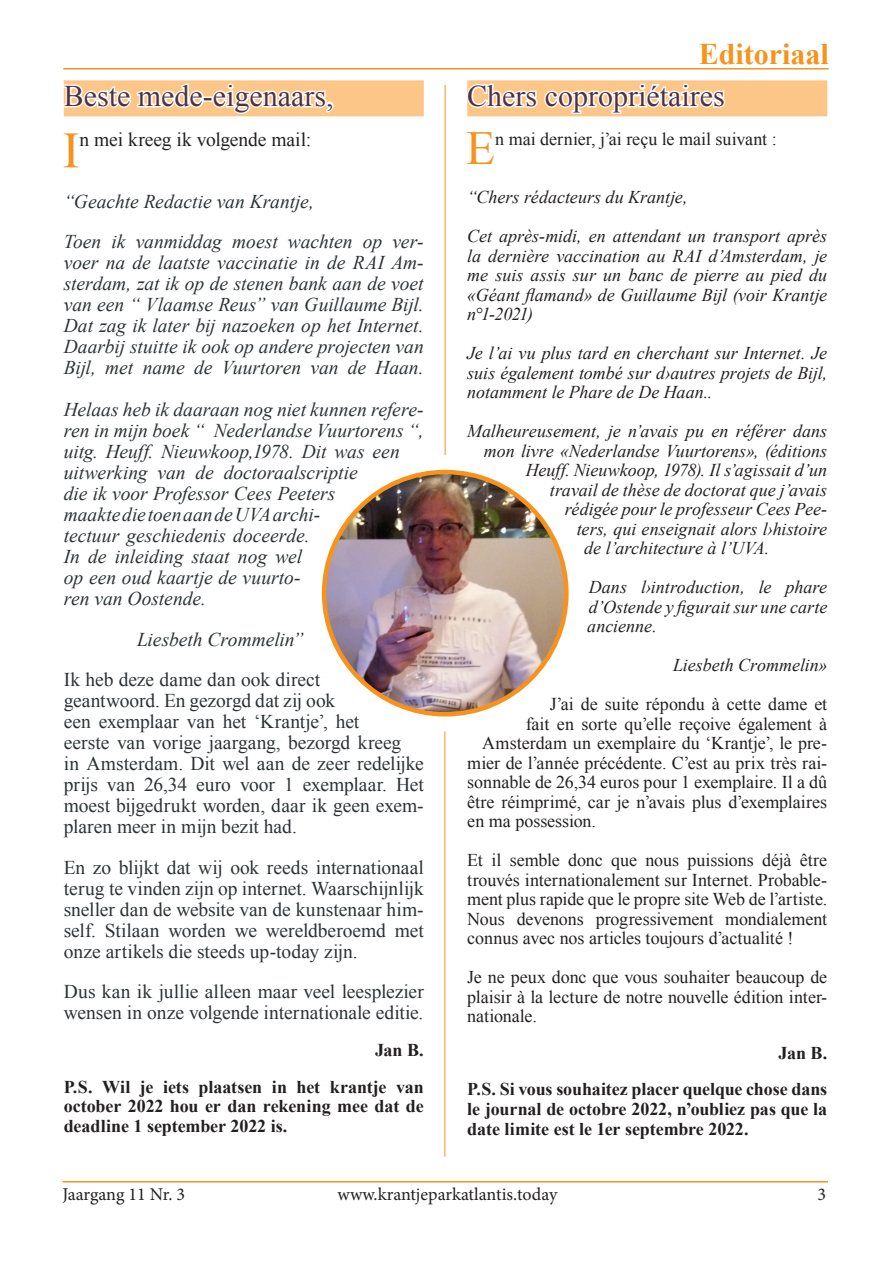
<style>
.page{position:relative;width:893px;height:1263px;background:#fff}
.page>*{position:absolute;margin:0;border:0;box-sizing:border-box;transform-origin:0 0}
.Broodtekst{font:51.15px "Times New Roman";color:#f7931d}
.Broodtekst-2{font:47.4px "Times New Roman";color:#f7931d}
.Titel_20{font:30px "Times New Roman";color:#53313c}
.t1{font:700 30px "Times New Roman";color:#f7931d}
.Broodtekst-3{font:italic 19.5px/21px "Times New Roman";color:#2c3235;text-align:justify}
.Broodtekst-4{font:19.5px/21px "Times New Roman";color:#2c3235}
.Broodtekst-5{font:19.5px "Times New Roman";letter-spacing:-.005em;color:#231f20}
.Broodtekst-6{font:italic 18px/19.5px "Times New Roman";color:#231f20;text-align:justify}
.Broodtekst-7{font:18px/19.5px "Times New Roman";color:#231f20;text-align:justify}
.Broodtekst-8{font:700 18px/19.5px "Times New Roman";letter-spacing:-.005em;color:#231f20;text-align:justify}
.t2{font:18px "Minion Pro";letter-spacing:-.005em;color:#231f20}
</style>
<div class="page">
<hr style="left:63px;top:1181px;width:765px;height:1px;background:#f7931d">
<hr style="left:63px;top:68px;width:766px;height:2px;background:#f7931d">
<div style="left:467px;top:80px;width:360px;height:36px;background:#fdc689"></div>
<svg style="left:465px;top:69px;width:262px;height:47px"></svg>
<div style="left:64px;top:80px;width:360px;height:36px;background:#fdc689"></div>
<svg style="left:63px;top:68px;width:272px;height:48px"></svg>
<hr style="left:444px;top:731px;width:1px;height:426px;background:#f7931d">
<hr style="left:445px;top:85px;width:1px;height:370px;background:#f7931d">
<img style="left:324px;top:472px;width:242px;height:242px;border-radius:121px">
<p class="Titel_20" style="left:64px;top:76px;width:271px">Beste mede-eigenaars,</p>
<p class="Broodtekst" style="left:63px;top:116px;width:19px">I</p>
<p class="Broodtekst-5" style="left:80px;top:127px;width:233px">n mei kreeg ik volgende mail:</p>
<p class="Broodtekst-3" style="left:64px;top:190px;width:252px">“Geachte Redactie van Krantje,</p>
<p class="Broodtekst-3" style="left:64px;top:231px;width:362px">Toen ik vanmiddag moest wachten op ver&shy;voer na de laatste vaccinatie in de RAI Am&shy;sterdam, zat ik op de stenen bank aan de voet van een “ Vlaamse Reus” van Guillaume Bijl.<br>Dat zag ik later bij nazoeken op het Internet.<br>Daarbij stuitte ik ook op andere projecten van Bijl, met name de Vuurtoren van de Haan.</p>
<p class="Broodtekst-3" style="left:64px;top:399px;width:361px;text-align:left">Helaas heb ik daaraan nog niet kunnen refere&shy;ren in mijn boek “ Nederlandse Vuurtorens “, uitg. Heuff. Nieuwkoop,1978. Dit was een uitwerking van de doctoraalscriptie<br>die ik voor Professor Cees Peeters<br>maakte die toen aan de UVA archi-<br>tectuur geschiedenis doceerde.<br>In de inleiding staat nog wel<br>op een oud kaartje de vuurto-<br>ren van Oostende.</p>
<p class="Broodtekst-3" style="left:137px;top:628px;width:168px">Liesbeth Crommelin”</p>
<p class="Broodtekst-4" style="left:64px;top:669px;width:362px">Ik heb deze dame dan ook direct<br>geantwoord. En gezorgd dat zij ook<br>een exemplaar van het ‘Krantje’, het<br>eerste van vorige jaargang, bezorgd kreeg<br>in Amsterdam. Dit wel aan de zeer redelijke prijs van 26,34 euro voor 1 exemplaar. Het moest bijgedrukt worden, daar ik geen exem&shy;plaren meer in mijn bezit had.</p>
<p class="Broodtekst-4" style="left:64px;top:857px;width:362px;text-align:justify">En zo blijkt dat wij ook reeds internationaal terug te vinden zijn op internet. Waarschijnlijk sneller dan de website van de kunstenaar him&shy;self. Stilaan worden we wereldberoemd met onze artikels die steeds up-today zijn.</p>
<p class="Broodtekst-4" style="left:64px;top:981px;width:362px">Dus kan ik jullie alleen maar veel leesplezier wensen in onze volgende internationale editie.</p>
<p class="Broodtekst-8" style="left:375px;top:1040px;width:50px">Jan B.</p>
<p class="Broodtekst-8" style="left:64px;top:1076px;width:361px">P.S. Wil je iets plaatsen in het krantje van october 2022 hou er dan rekening mee dat de deadline 1 september 2022 is.</p>
<p class="t1" style="left:699px;top:33px;width:132px">Editoriaal</p>
<p class="Titel_20" style="left:467px;top:76px;width:259px">Chers copropriétaires</p>
<p class="Broodtekst-2" style="left:466px;top:117px;width:30px">E</p>
<p class="Broodtekst-7" style="left:495px;top:129px;width:283px">n mai dernier, j’ai reçu le mail suivant :</p>
<p class="Broodtekst-6" style="left:467px;top:187px;width:222px">“Chers rédacteurs du Krantje,</p>
<p class="Broodtekst-6" style="left:467px;top:226px;width:362px">Cet après-midi, en attendant un transport après la dernière vaccination au RAI d’Amsterdam, je me suis assis sur un banc de pierre au pied du «Géant flamand» de Guillaume Bijl (voir Krantje n°1-2021)</p>
<p class="Broodtekst-6" style="left:467px;top:343px;width:361px">Je l’ai vu plus tard en cherchant sur Internet. Je suis également tombé sur d›autres projets de Bijl, notamment le Phare de De Haan..</p>
<p class="Broodtekst-6" style="left:467px;top:421px;width:361px">Malheureusement, je n’avais pu en référer dans</p>
<p class="Broodtekst-6" style="left:484px;top:441px;width:345px">mon livre «Nederlandse Vuurtorens», (éditions</p>
<p class="Broodtekst-6" style="left:526px;top:460px;width:303px">Heuff. Nieuwkoop, 1978). Il s’agissait d’un</p>
<p class="Broodtekst-6" style="left:550px;top:480px;width:279px">travail de thèse de doctorat que j’avais</p>
<p class="Broodtekst-6" style="left:565px;top:499px;width:264px">rédigée pour le professeur Cees Pee-</p>
<p class="Broodtekst-6" style="left:577px;top:519px;width:252px">ters, qui enseignait alors l›histoire</p>
<p class="Broodtekst-6" style="left:584px;top:538px;width:187px">de l’architecture à l’UVA.</p>
<p class="Broodtekst-6" style="left:587px;top:577px;width:242px">Dans l›introduction, le phare d’Ostende y figurait sur une carte ancienne.</p>
<p class="Broodtekst-6" style="left:673px;top:655px;width:156px">Liesbeth Crommelin»</p>
<p class="Broodtekst-7" style="left:550px;top:694px;width:279px">J’ai de suite répondu à cette dame et</p>
<p class="Broodtekst-7" style="left:526px;top:714px;width:303px">fait en sorte qu’elle reçoive également à</p>
<p class="Broodtekst-7" style="left:482px;top:733px;width:346px">Amsterdam un exemplaire du ‘Krantje’, le pre-</p>
<p class="Broodtekst-7" style="left:467px;top:753px;width:361px">mier de l’année précédente. C’est au prix très rai-</p>
<p class="Broodtekst-7" style="left:467px;top:772px;width:361px">sonnable de 26,34 euros pour 1 exemplaire. Il a dû</p>
<p class="Broodtekst-7" style="left:467px;top:792px;width:361px">être réimprimé, car je n’avais plus d’exemplaires</p>
<p class="Broodtekst-7" style="left:467px;top:811px;width:130px">en ma possession.</p>
<p class="Broodtekst-7" style="left:467px;top:850px;width:361px">Et il semble donc que nous puissions déjà être trouvés internationalement sur Internet. Probable&shy;ment plus rapide que le propre site Web de l’artiste.<br>Nous devenons progressivement mondialement connus avec nos articles toujours d’actualité !</p>
<p class="Broodtekst-7" style="left:467px;top:967px;width:361px">Je ne peux donc que vous souhaiter beaucoup de plaisir à la lecture de notre nouvelle édition inter&shy;nationale.</p>
<p class="Broodtekst-8" style="left:778px;top:1043px;width:50px">Jan B.</p>
<p class="Broodtekst-8" style="left:467px;top:1079px;width:362px">P.S. Si vous souhaitez placer quelque chose dans le journal de octobre 2022, n’oubliez pas que la date limite est le 1er septembre 2022.</p>
<p class="t2" style="left:63px;top:1182px;width:124px">Jaargang 11 Nr. 3</p>
<p class="t2" style="left:337px;top:1182px;width:221px">www.krantjeparkatlantis.today</p>
<p class="t2" style="left:817px;top:1182px;width:10px">3</p>
</div>
